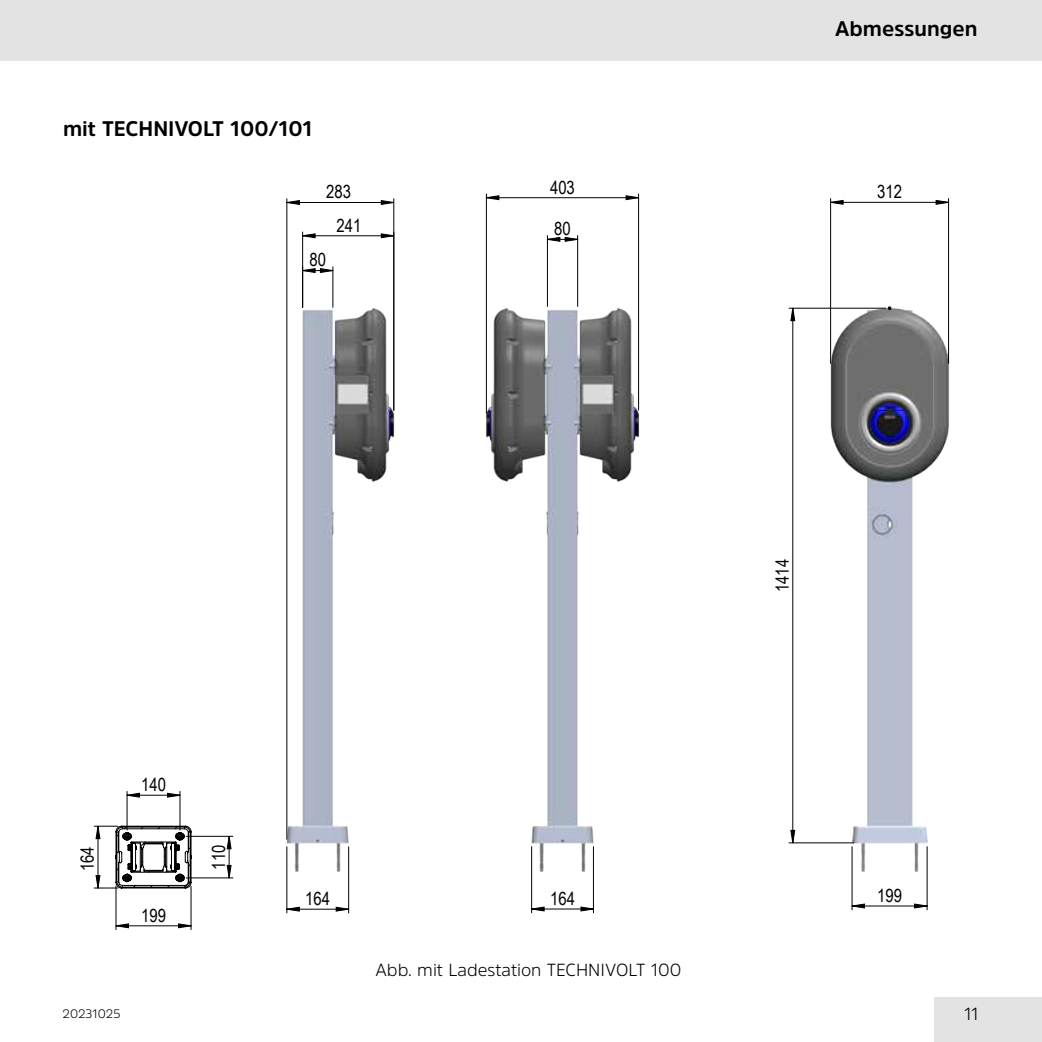
<style>
.page{position:relative;width:1042px;height:1042px;background:#fff}
.page>*{position:absolute;margin:0;border:0;box-sizing:border-box;transform-origin:0 0}
.t1{font:700 21px "Amsi Pro";color:#000}
.t2{font:18.2px "Arial Narrow";color:#000}
.t3{font:300 17.5px "Amsi Pro";color:#000}
.t4{font:300 12.25px "Amsi Pro";letter-spacing:-.005em;color:#000}
</style>
<div class="page">
<div style="left:934px;top:997px;width:108px;height:45px;background:#e3e3e3"></div>
<div style="left:0;top:0;width:1042px;height:61px;background:#e3e3e3"></div>
<img style="left:928px;top:286px;width:22px;height:182px">
<hr style="left:430px;top:136px;width:1px;height:798px;background:#c0c0c0">
<hr style="left:430px;top:1041px;width:549px;height:1px;background:#c0c0c0">
<hr style="left:1041px;top:136px;width:1px;height:798px;background:#c0c0c0">
<hr style="left:430px;top:136px;width:549px;height:1px;background:#c0c0c0">
<hr style="left:927px;top:846px;width:1px;height:64px;background:#000">
<hr style="left:531px;top:846px;width:1px;height:67px;background:#000">
<hr style="left:593px;top:846px;width:1px;height:67px;background:#000">
<hr style="left:486px;top:194px;width:1px;height:219px;background:#000">
<hr style="left:638px;top:194px;width:1px;height:216px;background:#000">
<hr style="left:948px;top:199px;width:1px;height:164px;background:#000">
<svg style="left:486px;top:196px;width:441px;height:715px"></svg>
<svg style="left:830px;top:200px;width:119px;height:5px"></svg>
<svg style="left:790px;top:307px;width:5px;height:536px"></svg>
<hr style="left:74px;top:766px;width:1px;height:182px;background:#c0c0c0">
<hr style="left:447px;top:766px;width:1px;height:182px;background:#c0c0c0">
<hr style="left:417px;top:766px;width:1px;height:182px;background:#c0c0c0">
<hr style="left:74px;top:766px;width:165px;height:1px;background:#c0c0c0">
<hr style="left:74px;top:1041px;width:165px;height:1px;background:#c0c0c0">
<hr style="left:127px;top:791px;width:1px;height:39px;background:#000">
<hr style="left:180px;top:791px;width:1px;height:39px;background:#000">
<hr style="left:186px;top:836px;width:47px;height:1px;background:#000">
<hr style="left:186px;top:877px;width:47px;height:1px;background:#000">
<hr style="left:116px;top:886px;width:1px;height:43px;background:#000">
<hr style="left:191px;top:886px;width:1px;height:43px;background:#000">
<svg style="left:126px;top:792px;width:55px;height:6px"></svg>
<svg style="left:94px;top:825px;width:99px;height:64px"></svg>
<svg style="left:226px;top:835px;width:6px;height:43px"></svg>
<svg style="left:115px;top:923px;width:77px;height:5px"></svg>
<hr style="left:239px;top:178px;width:1px;height:756px;background:#c0c0c0">
<hr style="left:239px;top:1041px;width:190px;height:1px;background:#c0c0c0">
<hr style="left:239px;top:178px;width:190px;height:1px;background:#c0c0c0">
<hr style="left:393px;top:199px;width:1px;height:211px;background:#000">
<hr style="left:286px;top:199px;width:1px;height:640px;background:#000">
<hr style="left:607px;top:847px;width:1px;height:63px;background:#000">
<hr style="left:682px;top:847px;width:1px;height:63px;background:#000">
<hr style="left:286px;top:847px;width:1px;height:66px;background:#000">
<hr style="left:348px;top:847px;width:1px;height:66px;background:#000">
<hr style="left:302px;top:232px;width:1px;height:75px;background:#000">
<svg style="left:286px;top:200px;width:108px;height:5px"></svg>
<svg style="left:287px;top:234px;width:107px;height:677px"></svg>
<p class="t1" style="left:63px;top:114px;width:251px">mit TECHNIVOLT 100/101</p>
<p class="t2" style="left:326px;top:179px;width:26px">283</p>
<p class="t2" style="left:337px;top:212px;width:26px">241</p>
<p class="t2" style="left:309px;top:247px;width:18px">80</p>
<p class="t2" style="left:550px;top:174px;width:26px">403</p>
<p class="t2" style="left:554px;top:215px;width:18px">80</p>
<p class="t1" style="left:835px;top:14px;width:144px">Abmessungen</p>
<p class="t2" style="left:877px;top:178px;width:26px">312</p>
<p class="t2" style="left:141px;top:771px;width:26px">140</p>
<p class="t2" style="left:74px;top:871px;width:26px;rotate:-90deg">164</p>
<p class="t2" style="left:205px;top:869px;width:26px;rotate:-90deg">110</p>
<p class="t2" style="left:141px;top:902px;width:26px">199</p>
<p class="t4" style="left:63px;top:1005px;width:59px">20231025</p>
<p class="t2" style="left:305px;top:885px;width:26px">164</p>
<p class="t2" style="left:550px;top:885px;width:26px">164</p>
<p class="t3" style="left:375px;top:958px;width:307px">Abb. mit Ladestation TECHNIVOLT 100</p>
<p class="t2" style="left:769px;top:592px;width:35px;rotate:-90deg">1414</p>
<p class="t2" style="left:877px;top:882px;width:26px">199</p>
<p class="t3" style="left:964px;top:1002px;width:16px">11</p>
</div>
